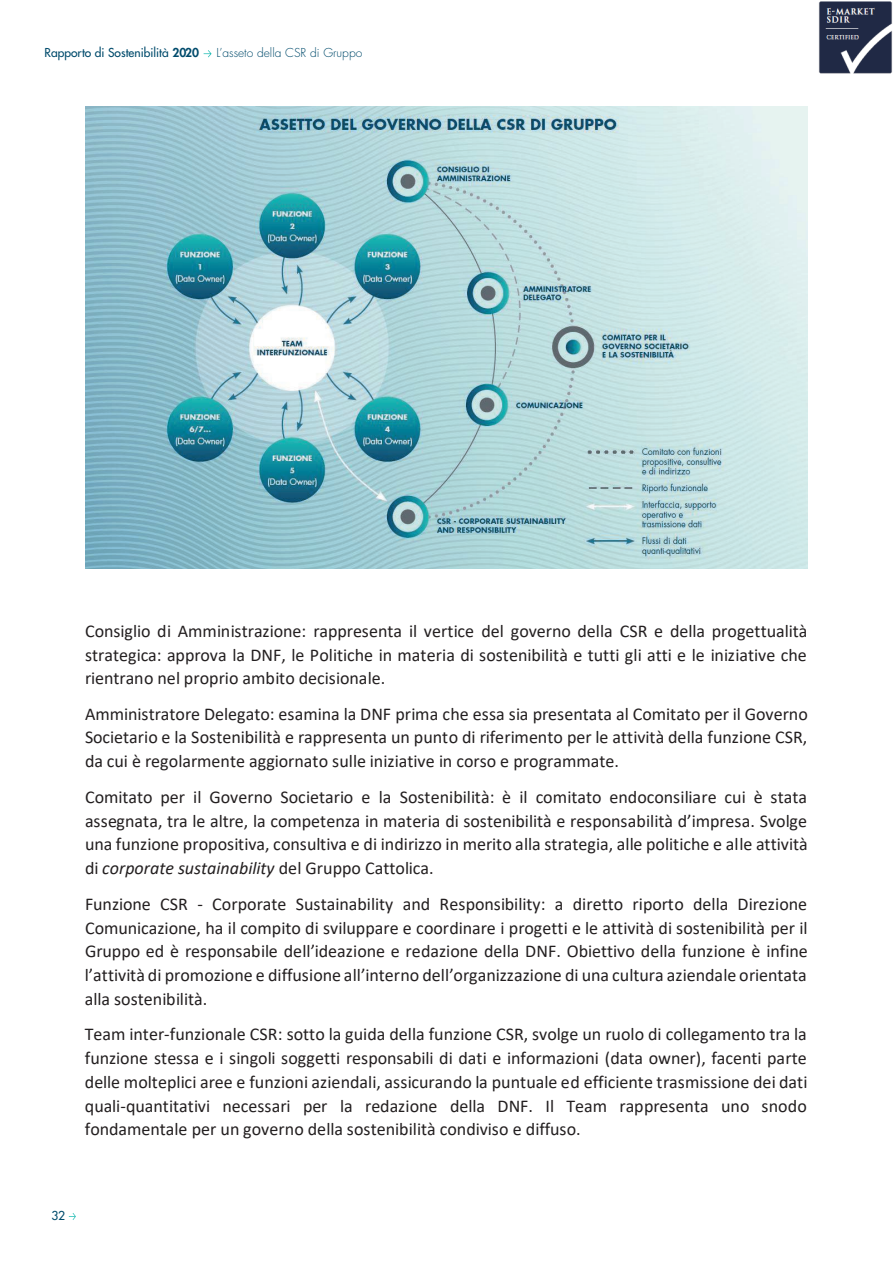
<style>
.page{position:relative;width:893px;height:1263px;background:#fff}
.page>*{position:absolute;margin:0;border:0;box-sizing:border-box;transform-origin:0 0}
.t1{font:18px/23.7px "Calibri";color:#231f20;text-align:justify}
.t2{font:500 12px "Futura Std";color:#004b6c}
.t3{font:300 12px "Futura Std";color:#004b6c}
.s1{font-weight:800}
.s2{font-style:italic}
</style>
<div class="page">
<img style="left:85px;top:106px;width:723px;height:463px">
<svg style="left:204px;top:50px;width:8px;height:7px"></svg>
<svg style="left:69px;top:1213px;width:7px;height:7px"></svg>
<img style="left:819px;top:1px;width:73px;height:73px">
<p class="t2" style="left:45px;top:45px;width:156px">Rapporto di Sostenibilità <span class="s1">2020</span></p>
<p class="t3" style="left:216px;top:46px;width:147px">L’asseto della CSR di Gruppo</p>
<p class="t1" style="left:85px;top:618px;width:724px">Consiglio di Amministrazione: rappresenta il vertice del governo della CSR e della progettualità strategica: approva la DNF, le Politiche in materia di sostenibilità e tutti gli atti e le iniziative che rientrano nel proprio ambito decisionale.</p>
<p class="t1" style="left:85px;top:702px;width:724px">Amministratore Delegato: esamina la DNF prima che essa sia presentata al Comitato per il Governo Societario e la Sostenibilità e rappresenta un punto di riferimento per le attività della funzione CSR, da cui è regolarmente aggiornato sulle iniziative in corso e programmate.</p>
<p class="t1" style="left:85px;top:785px;width:724px">Comitato per il Governo Societario e la Sostenibilità: è il comitato endoconsiliare cui è stata assegnata, tra le altre, la competenza in materia di sostenibilità e responsabilità d’impresa. Svolge una funzione propositiva, consultiva e di indirizzo in merito alla strategia, alle politiche e alle attività di <span class="s2">corporate sustainability</span> del Gruppo Cattolica.</p>
<p class="t1" style="left:85px;top:891px;width:724px">Funzione CSR - Corporate Sustainability and Responsibility: a diretto riporto della Direzione Comunicazione, ha il compito di sviluppare e coordinare i progetti e le attività di sostenibilità per il Gruppo ed è responsabile dell’ideazione e redazione della DNF. Obiettivo della funzione è infine l’attività di promozione e diffusione all’interno dell’organizzazione di una cultura aziendale orientata alla sostenibilità.</p>
<p class="t1" style="left:85px;top:1022px;width:724px">Team inter-funzionale CSR: sotto la guida della funzione CSR, svolge un ruolo di collegamento tra la funzione stessa e i singoli soggetti responsabili di dati e informazioni (data owner), facenti parte delle molteplici aree e funzioni aziendali, assicurando la puntuale ed efficiente trasmissione dei dati quali-quantitativi necessari per la redazione della DNF. Il Team rappresenta uno snodo fondamentale per un governo della sostenibilità condiviso e diffuso.</p>
<p class="t2" style="left:52px;top:1208px;width:15px">32</p>
</div>
